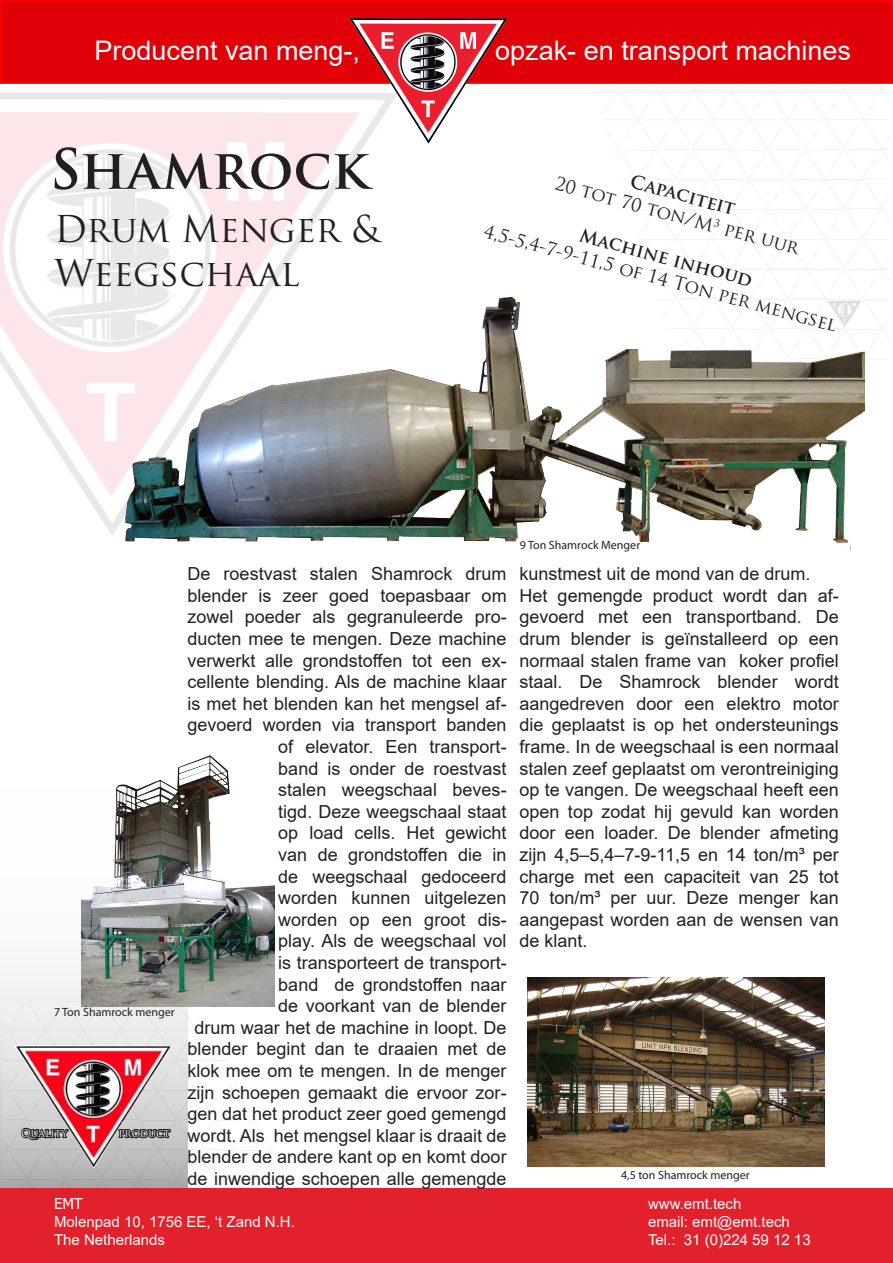
<style>
.page{position:relative;width:893px;height:1263px;background:#fff}
.page>*{position:absolute;margin:0;border:0;box-sizing:border-box;transform-origin:0 0}
.Kop_1{font:700 54px "Trajan Pro";color:#231f20}
.Kop_2{font:36px/43.2px "Trajan Pro";color:#231f20}
.t1{font:27px "Arial";color:#fff}
.Hoofdtekst_Arial_12{font:18px/21.6px "Arial";color:#231f20;text-align:right}
.Kop_3{font:18px "Trajan Pro";color:#231f20}
.Kop_3-2{font:700 18px "Trajan Pro";color:#231f20}
.t2{font:15px "Arial";color:#fff}
.t3{font:15px "Tahoma";color:#fff}
.t4{font:12px "Myriad Pro";color:#231f20}
.t5{font:10.5px "Trajan Pro";color:#fff}
</style>
<div class="page">
<img style="left:594px;top:85px;width:295px;height:286px">
<img style="left:0;top:995px;width:295px;height:193px">
<div style="left:0;top:1188px;width:893px;height:75px;background:#e3212c"></div>
<div style="left:1px;top:1px;width:891px;height:82px;background:#df0008"></div>
<div style="left:0;top:0;width:893px;height:84px;border:2px solid #f00"></div>
<img style="left:0;top:93px;width:362px;height:400px">
<img style="left:344px;top:0;width:169px;height:149px">
<img style="left:81px;top:755px;width:193px;height:251px">
<img style="left:527px;top:977px;width:297px;height:189px">
<img style="left:85px;top:257px;width:779px;height:295px">
<img style="left:14px;top:1046px;width:158px;height:123px">
<svg style="left:20px;top:1118px;width:50px;height:30px"></svg>
<svg style="left:117px;top:1127px;width:55px;height:25px"></svg>
<svg style="left:714px;top:218px;width:6px;height:9px"></svg>
<p class="t1" style="left:94px;top:32px;width:267px">Producent van meng-,</p>
<p class="t1" style="left:495px;top:32px;width:357px">opzak- en transport machines</p>
<p class="Kop_1" style="left:50px;top:135px;width:320px">SHAMROCK</p>
<p class="Kop_2" style="left:54px;top:207px;width:327px">Drum Menger &amp;<br>Weegschaal</p>
<p class="Kop_3-2" style="left:634px;top:170px;width:109px;rotate:15deg">CAPACITEIT</p>
<p class="Kop_3" style="left:487px;top:220px;width:366px;rotate:15deg">4,5-5,4-7-9-11,5 of 14 Ton per mengsel</p>
<p class="Kop_3" style="left:559px;top:172px;width:164px;rotate:15deg">20 tot 70 ton/M</p>
<p class="Kop_3" style="left:728px;top:217px;width:78px;rotate:15deg">per uur</p>
<p class="Kop_3-2" style="left:583px;top:223px;width:179px;rotate:15deg">MACHINE INHOUD</p>
<p class="t4" style="left:520px;top:538px;width:122px">9 Ton Shamrock Menger</p>
<p class="t4" style="left:54px;top:1005px;width:122px">7 Ton Shamrock menger</p>
<p class="t5" style="left:21px;top:1126px;width:48px">Quality</p>
<p class="t5" style="left:119px;top:1126px;width:53px">product</p>
<p class="Hoofdtekst_Arial_12" style="left:187px;top:563px;width:321px">De roestvast stalen Shamrock drum blender is zeer goed toepasbaar om zowel poeder als gegranuleerde pro&shy;ducten mee te mengen. Deze machine verwerkt alle grondstoffen tot een ex&shy;cellente blending. Als de machine klaar is met het blenden kan het mengsel af&shy;gevoerd worden via transport banden of elevator. Een transport-<br>band is onder de roestvast<br>stalen weegschaal beves-<br>tigd. Deze weegschaal staat<br>op load cells. Het gewicht<br>van de grondstoffen die in<br>de weegschaal gedoceerd<br>worden kunnen uitgelezen<br>worden op een groot dis-<br>play. Als de weegschaal vol<br>is transporteert de transport-<br>band de grondstoffen naar<br>de voorkant van de blender<br>drum waar het de machine in loopt. De blender begint dan te draaien met de klok mee om te mengen. In de menger zijn schoepen gemaakt die ervoor zor&shy;gen dat het product zeer goed gemengd wordt. Als het mengsel klaar is draait de blender de andere kant op en komt door de inwendige schoepen alle gemengde</p>
<p class="Hoofdtekst_Arial_12" style="left:519px;top:563px;width:293px">kunstmest uit de mond van de drum.</p>
<p class="Hoofdtekst_Arial_12" style="left:519px;top:584px;width:321px;text-align:justify">Het gemengde product wordt dan af&shy;gevoerd met een transportband. De drum blender is geïnstalleerd op een normaal stalen frame van koker profiel staal. De Shamrock blender wordt aangedreven door een elektro motor die geplaatst is op het ondersteunings frame. In de weegschaal is een normaal stalen zeef geplaatst om verontreiniging op te vangen. De weegschaal heeft een open top zodat hij gevuld kan worden door een loader. De blender afmeting zijn 4,5–5,4–7-9-11,5 en 14 ton/m³ per charge met een capaciteit van 25 tot 70 ton/m³ per uur. Deze menger kan aangepast worden aan de wensen van de klant.</p>
<p class="t4" style="left:621px;top:1168px;width:130px">4,5 ton Shamrock menger</p>
<p class="t3" style="left:54px;top:1194px;width:30px">EMT</p>
<p class="t2" style="left:648px;top:1194px;width:95px">www.emt.tech</p>
<p class="t2" style="left:54px;top:1212px;width:242px">Molenpad 10, 1756 EE, ‘t Zand N.H.</p>
<p class="t2" style="left:648px;top:1212px;width:143px">email: emt@emt.tech</p>
<p class="t2" style="left:54px;top:1230px;width:112px">The Netherlands</p>
<p class="t2" style="left:648px;top:1230px;width:164px">Tel.: 31 (0)224 59 12 13</p>
</div>
